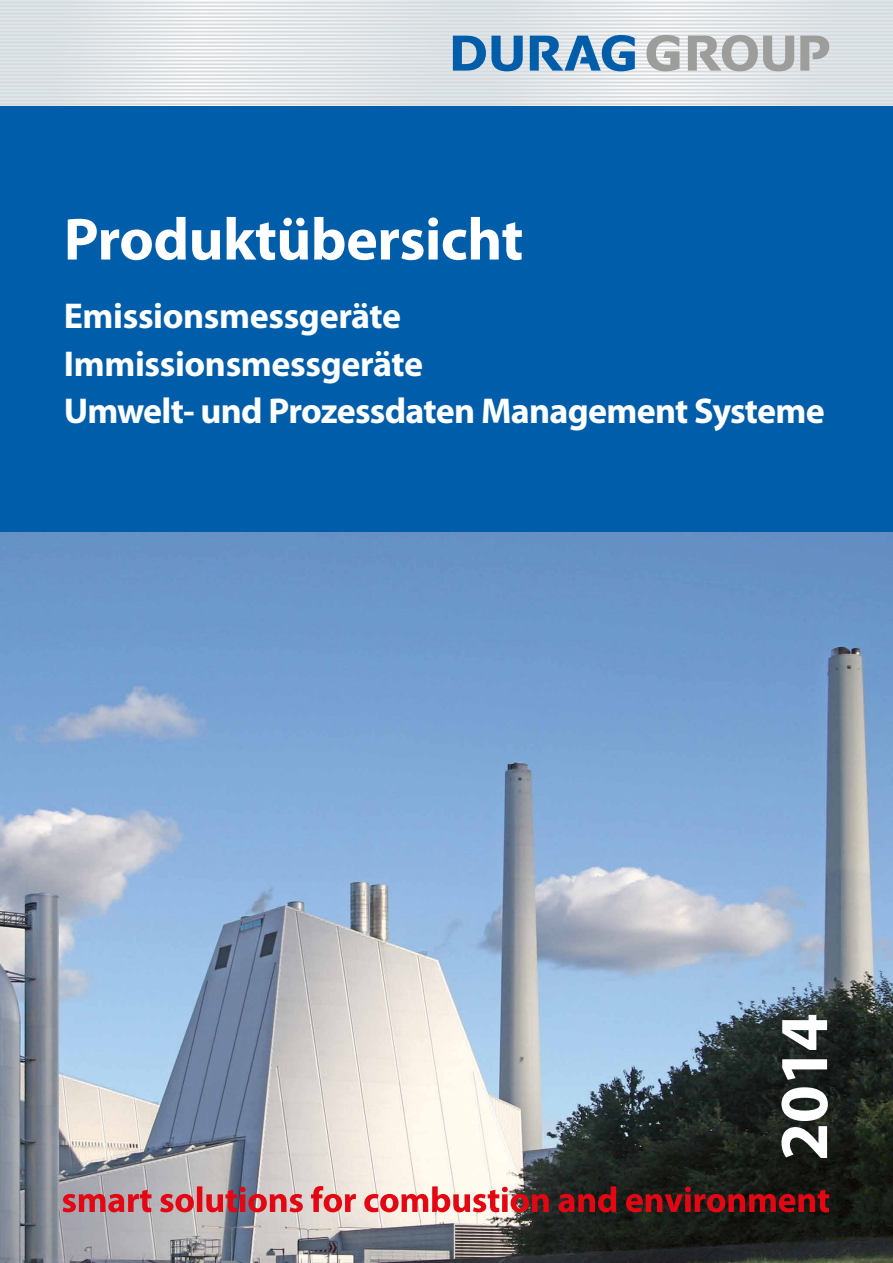
<style>
.page{position:relative;width:893px;height:1263px;background:#fff}
.page>*{position:absolute;margin:0;border:0;box-sizing:border-box;transform-origin:0 0}
.t1{font:700 69px "Myriad Pro";color:#fff}
.t2{font:700 60px "Myriad Pro";letter-spacing:-.01em;color:#fff}
.t3{font:700 36px/47.5px "Myriad Pro";letter-spacing:-.02em;color:#fff}
</style>
<div class="page">
<img style="left:0;top:531px;width:893px;height:732px">
<svg style="left:0;top:0;width:893px;height:106px"></svg>
<hr style="left:0;top:2px;width:893px;height:1px;background:#dadada">
<hr style="left:0;top:5px;width:893px;height:2px;background:#dadada">
<hr style="left:0;top:9px;width:893px;height:2px;background:#dadada">
<hr style="left:0;top:13px;width:893px;height:1px;background:#dadada">
<hr style="left:0;top:16px;width:893px;height:2px;background:#dadada">
<hr style="left:0;top:20px;width:893px;height:2px;background:#dadada">
<hr style="left:0;top:24px;width:893px;height:1px;background:#dadada">
<hr style="left:0;top:27px;width:893px;height:2px;background:#dadada">
<hr style="left:0;top:31px;width:893px;height:1px;background:#dadada">
<hr style="left:0;top:34px;width:893px;height:2px;background:#dadada">
<hr style="left:0;top:38px;width:893px;height:2px;background:#dadada">
<hr style="left:0;top:42px;width:893px;height:1px;background:#dadada">
<hr style="left:0;top:45px;width:893px;height:2px;background:#dadada">
<hr style="left:0;top:49px;width:893px;height:2px;background:#dadada">
<hr style="left:0;top:53px;width:893px;height:1px;background:#dadada">
<hr style="left:0;top:56px;width:893px;height:2px;background:#dadada">
<hr style="left:0;top:60px;width:893px;height:1px;background:#dadada">
<hr style="left:0;top:63px;width:893px;height:2px;background:#dadada">
<hr style="left:0;top:67px;width:893px;height:2px;background:#dadada">
<hr style="left:0;top:71px;width:893px;height:1px;background:#dadada">
<hr style="left:0;top:74px;width:893px;height:2px;background:#dadada">
<hr style="left:0;top:78px;width:893px;height:2px;background:#dadada">
<hr style="left:0;top:82px;width:893px;height:1px;background:#dadada">
<hr style="left:0;top:85px;width:893px;height:2px;background:#dadada">
<hr style="left:0;top:89px;width:893px;height:2px;background:#dadada">
<hr style="left:0;top:92px;width:893px;height:2px;background:#dadada">
<hr style="left:0;top:96px;width:893px;height:2px;background:#dadada">
<hr style="left:0;top:100px;width:893px;height:1px;background:#dadada">
<hr style="left:0;top:103px;width:893px;height:2px;background:#dadada">
<div style="left:0;top:106px;width:893px;height:425px;background:#005da9"></div>
<svg style="left:453px;top:36px;width:70px;height:35px"></svg>
<svg style="left:530px;top:35px;width:105px;height:36px"></svg>
<svg style="left:800px;top:36px;width:29px;height:35px"></svg>
<svg style="left:646px;top:35px;width:33px;height:36px"></svg>
<svg style="left:688px;top:35px;width:106px;height:36px"></svg>
<svg style="left:63px;top:1186px;width:766px;height:26px;background:#aa5357"></svg>
<h2 class="t2" style="left:64px;top:200px;width:461px">Produktübersicht</h2>
<p class="t3" style="left:64px;top:291px;width:762px">Emissionsmessgeräte<br>Immissionsmessgeräte<br>Umwelt- und Prozessdaten Management Systeme</p>
<h1 class="t1" style="left:759px;top:1161px;width:149px;rotate:-90deg">2014</h1>
</div>
